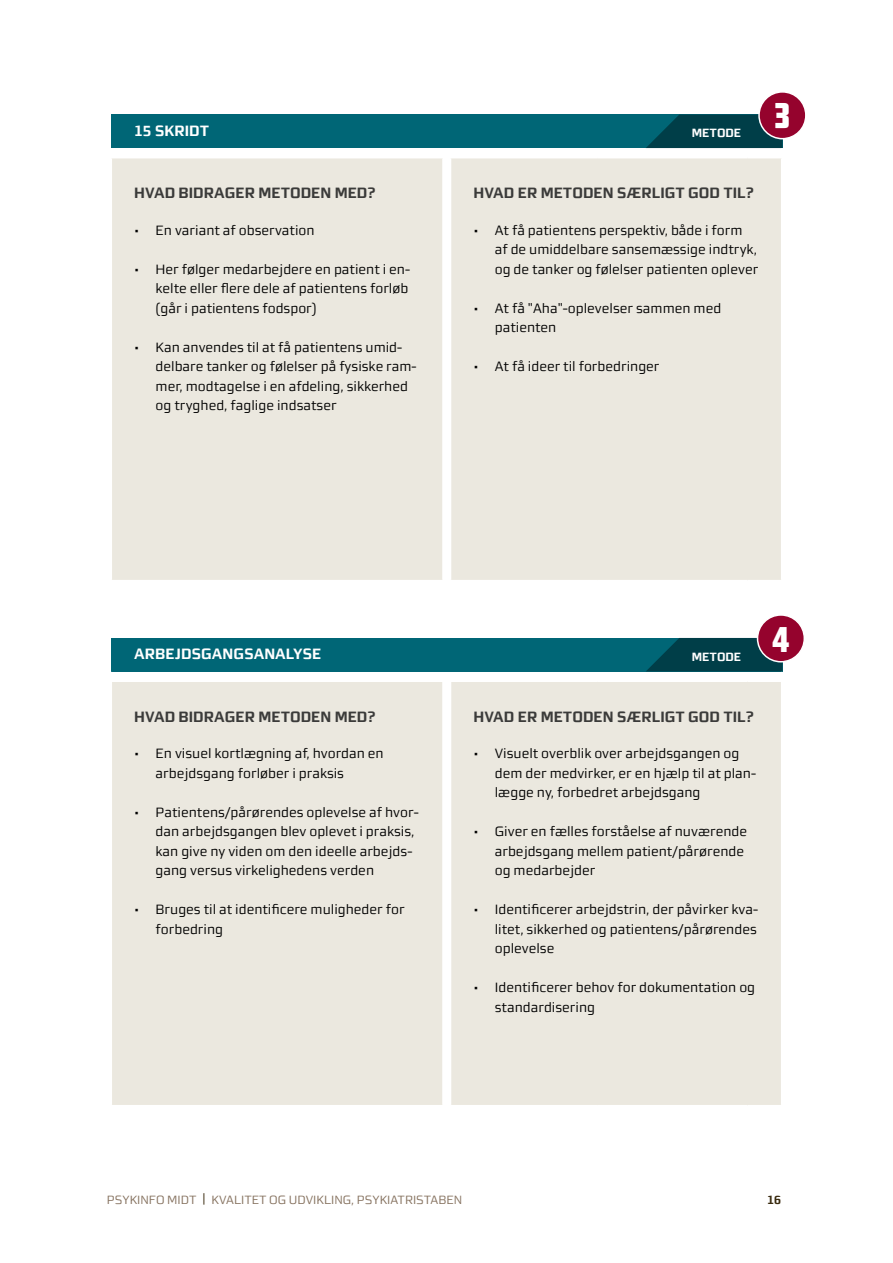
<style>
.page{position:relative;width:893px;height:1263px;background:#fff}
.page>*{position:absolute;margin:0;border:0;box-sizing:border-box;transform-origin:0 0}
.bt{font:900 36px "Morgan Ps";color:#fff}
.metoder_02{font:700 15px "midtsans";color:#3b3b3a}
.metoder_01{font:700 15px "midtsans";color:#fff}
.t1{font:13.5px/19.5px "midtsans";color:#000}
.t2{font:12px "midtsans";color:#84705d}
.bt-2{font:700 12px "midtsans";color:#fff}
.t3{font:700 12px "midtsans";color:#3a2b0f}
.s1{font-family:"Arial";color:#3a2b0f}
</style>
<div class="page">
<div style="left:111px;top:638px;width:671px;height:33px;background:#006676"></div>
<div style="left:111px;top:115px;width:671px;height:33px;background:#006676"></div>
<div style="left:112px;top:158px;width:669px;height:422px;background:#ebe8df"></div>
<svg style="left:646px;top:115px;width:136px;height:34px"></svg>
<hr style="left:442px;top:158px;width:2px;height:422px;background:#fff">
<hr style="left:450px;top:158px;width:1px;height:422px;background:#fff">
<div style="left:112px;top:682px;width:669px;height:423px;background:#ebe8df"></div>
<svg style="left:646px;top:638px;width:136px;height:34px;background:#00444f"></svg>
<hr style="left:450px;top:682px;width:1px;height:423px;background:#fff">
<hr style="left:442px;top:682px;width:2px;height:423px;background:#fff">
<div style="left:759px;top:92px;width:47px;height:47px;background:#95032d;border-radius:50%"></div>
<div style="left:758px;top:91px;width:48px;height:48px;border:2px solid #fff;border-radius:50%"></div>
<div style="left:757px;top:615px;width:47px;height:47px;background:#95032d;border-radius:50%"></div>
<div style="left:757px;top:614px;width:48px;height:48px;border:2px solid #fff;border-radius:50%"></div>
<p class="metoder_01" style="left:134px;top:122px;width:76px">15 SKRIDT</p>
<p class="bt-2" style="left:692px;top:126px;width:51px">METODE</p>
<p class="bt" style="left:775px;top:97px;width:16px">3</p>
<p class="metoder_02" style="left:134px;top:184px;width:243px">HVAD BIDRAGER METODEN MED?</p>
<p class="t1" style="left:134px;top:220px;width:182px">• En variant af observation</p>
<p class="t1" style="left:156px;top:259px;width:256px;text-indent:-21px">• Her følger medarbejdere en patient i en&shy;kelte eller flere dele af patientens forløb (går i patientens fodspor)</p>
<p class="t1" style="left:156px;top:337px;width:263px;text-indent:-21px">• Kan anvendes til at få patientens umid&shy;delbare tanker og følelser på fysiske ram&shy;mer, modtagelse i en afdeling, sikkerhed og tryghed, faglige indsatser</p>
<p class="metoder_02" style="left:474px;top:184px;width:282px">HVAD ER METODEN SÆRLIGT GOD TIL?</p>
<p class="t1" style="left:495px;top:220px;width:265px;text-indent:-21px">• At få patientens perspektiv, både i form af de umiddelbare sansemæssige indtryk, og de tanker og følelser patienten oplever</p>
<p class="t1" style="left:495px;top:298px;width:228px;text-indent:-21px">• At få "Aha"-oplevelser sammen med patienten</p>
<p class="t1" style="left:474px;top:357px;width:188px">• At få ideer til forbedringer</p>
<p class="metoder_01" style="left:134px;top:645px;width:189px">ARBEJDSGANGSANALYSE</p>
<p class="bt-2" style="left:692px;top:650px;width:51px">METODE</p>
<p class="bt" style="left:772px;top:620px;width:19px">4</p>
<p class="metoder_02" style="left:134px;top:708px;width:243px">HVAD BIDRAGER METODEN MED?</p>
<p class="t1" style="left:156px;top:744px;width:230px;text-indent:-21px">• En visuel kortlægning af, hvordan en arbejdsgang forløber i praksis</p>
<p class="t1" style="left:156px;top:802px;width:265px;text-indent:-21px">• Patientens/pårørendes oplevelse af hvor&shy;dan arbejdsgangen blev oplevet i praksis, kan give ny viden om den ideelle arbejds&shy;gang versus virkelighedens verden</p>
<p class="t1" style="left:156px;top:900px;width:251px;text-indent:-21px">• Bruges til at identificere muligheder for forbedring</p>
<p class="metoder_02" style="left:474px;top:708px;width:282px">HVAD ER METODEN SÆRLIGT GOD TIL?</p>
<p class="t1" style="left:495px;top:744px;width:263px;text-indent:-21px">• Visuelt overblik over arbejdsgangen og dem der medvirker, er en hjælp til at plan&shy;lægge ny, forbedret arbejdsgang</p>
<p class="t1" style="left:495px;top:822px;width:254px;text-indent:-21px">• Giver en fælles forståelse af nuværende arbejdsgang mellem patient/pårørende og medarbejder</p>
<p class="t1" style="left:495px;top:900px;width:265px;text-align:justify;text-indent:-21px">• Identificerer arbejdstrin, der påvirker kva&shy;litet, sikkerhed og patientens/pårørendes oplevelse</p>
<p class="t1" style="left:495px;top:978px;width:262px;text-indent:-21px">• Identificerer behov for dokumentation og standardisering</p>
<p class="t2" style="left:107px;top:1193px;width:357px">PSYKINFO MIDT <span class="s1">|</span> KVALITET OG UDVIKLING, PSYKIATRISTABEN</p>
<p class="t3" style="left:767px;top:1193px;width:15px">16</p>
</div>
